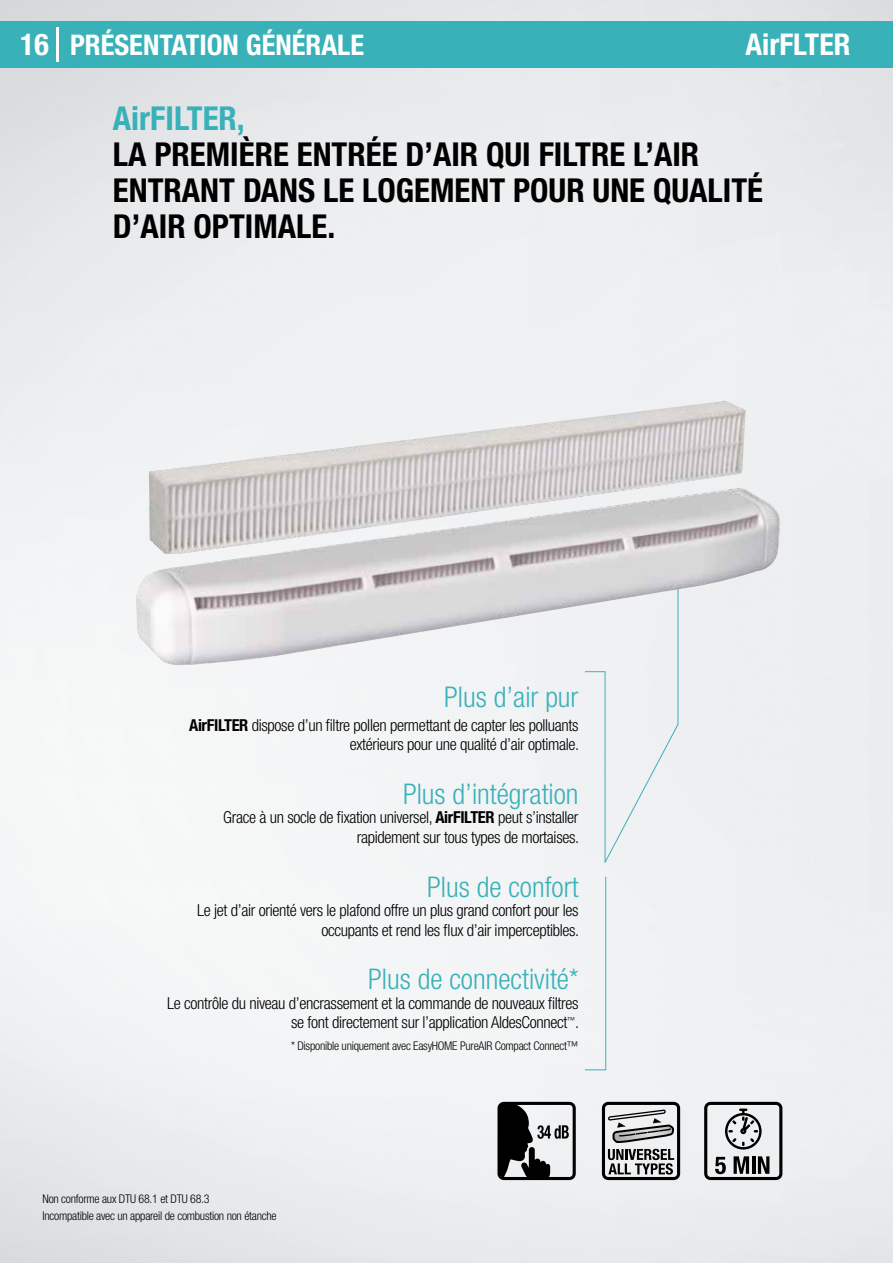
<style>
.page{position:relative;width:893px;height:1263px;background:#fff}
.page>*{position:absolute;margin:0;border:0;box-sizing:border-box;transform-origin:0 0}
.t1{font:700 condensed 33px/36px "Helvetica Neue LT Std";color:#000}
.t2{font:700 condensed 33px "Helvetica Neue LT Std";color:#39b1b9}
.t3{font:700 condensed 30px "Helvetica Neue LT Std";color:#fff}
.t4{font:300 condensed 28.5px "Helvetica Neue LT Std";color:#39b1b9}
.t5{font:700 condensed 28.5px "Helvetica Neue LT Std";color:#fff}
.t6{font:300 condensed 28.5px "Helvetica Neue";color:#39b1b9}
.t7{font:300 condensed 16.5px/19.5px "Helvetica Neue LT Std";letter-spacing:-.02em;color:#000;text-align:right}
.t8{font:300 condensed 12px/17.5px "Helvetica Neue LT Std";letter-spacing:-.02em;color:#000}
.s1{font-weight:700}
</style>
<div class="page">
<svg style="left:704px;top:1102px;width:78px;height:78px;background:#a6a7a8"></svg>
<svg style="left:602px;top:1102px;width:78px;height:78px"></svg>
<svg style="left:497px;top:1102px;width:79px;height:78px"></svg>
<div style="left:0;top:21px;width:893px;height:47px;background:#39b1b9"></div>
<hr style="left:56px;top:27px;width:2px;height:34px;background:#fff">
<div style="left:584px;top:876px;width:22px;height:194px;background:#f1f2f4"></div>
<div style="left:584px;top:667px;width:95px;height:198px;background:#f0f1f3"></div>
<img style="left:149px;top:401px;width:597px;height:87px">
<img style="left:136px;top:488px;width:644px;height:179px">
<h3 class="t5" style="left:70px;top:28px;width:295px">PRÉSENTATION GÉNÉRALE</h3>
<h2 class="t3" style="left:20px;top:26px;width:30px">16</h2>
<h2 class="t3" style="left:745px;top:26px;width:106px">AirFLTER</h2>
<h1 class="t2" style="left:113px;top:98px;width:133px">AirFILTER,</h1>
<h1 class="t1" style="left:113px;top:136px;width:652px">LA PREMIÈRE ENTRÉE D’AIR QUI FILTRE L’AIR<br>ENTRANT DANS LE LOGEMENT POUR UNE QUALITÉ<br>D’AIR OPTIMALE.</h1>
<h3 class="t6" style="left:444px;top:680px;width:136px">Plus d’air pur</h3>
<p class="t7" style="left:189px;top:715px;width:391px"><span class="s1">AirFILTER</span> dispose d’un filtre pollen permettant de capter les polluants extérieurs pour une qualité d’air optimale.</p>
<h3 class="t4" style="left:403px;top:777px;width:177px">Plus d’intégration</h3>
<p class="t7" style="left:223px;top:808px;width:357px">Grace à un socle de fixation universel, <span class="s1">AirFILTER</span> peut s’installer rapidement sur tous types de mortaises.</p>
<h3 class="t4" style="left:427px;top:870px;width:153px">Plus de confort</h3>
<p class="t7" style="left:197px;top:900px;width:383px">Le jet d’air orienté vers le plafond offre un plus grand confort pour les occupants et rend les flux d’air imperceptibles.</p>
<h3 class="t4" style="left:368px;top:963px;width:212px">Plus de connectivité*</h3>
<p class="t7" style="left:167px;top:993px;width:414px">Le contrôle du niveau d’encrassement et la commande de nouveaux filtres se font directement sur l’application AldesConnect<sup>™</sup>.</p>
<p class="t8" style="left:291px;top:1037px;width:289px">* Disponible uniquement avec EasyHOME PureAIR Compact Connect™</p>
<p class="t8" style="left:43px;top:1190px;width:236px">Non conforme aux DTU 68.1 et DTU 68.3<br>Incompatible avec un appareil de combustion non étanche</p>
</div>
